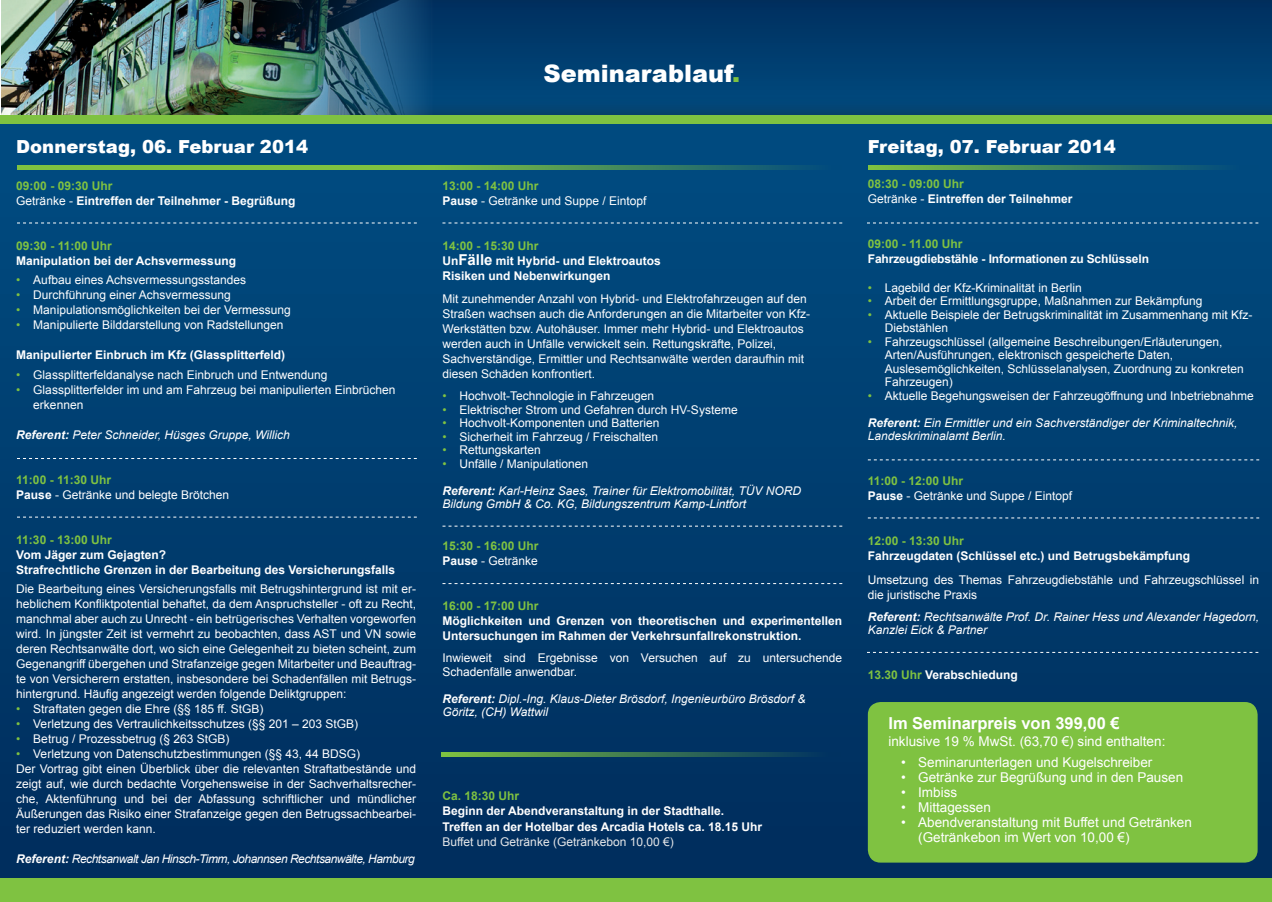
<style>
.page{position:relative;width:1272px;height:902px;background:#fff}
.page>*{position:absolute;margin:0;border:0;box-sizing:border-box;transform-origin:0 0}
.t1{font:900 24px "Arial";color:#fff}
.t2{font:900 18px "Arial";color:#fff}
.t3{font:700 16.5px "Arial";color:#fff}
.t4{font:13.5px/15px "Arial";color:#fff}
.t5{font:12px/15px "Arial";color:#fff}
.t6{font:700 12px/15px "Arial";color:#fff}
.t7{font:italic 12px/13.5px "Arial";color:#fff}
.t8{font:700 12px/15px "Arial";color:#7fc241}
.t9{font:italic 12px "Arial";letter-spacing:-.04em;color:#fff}
.t10{font:12px "Arial";color:#e6e7e9}
.s1{color:#7fc241}
.s2{font-weight:400}
.s3{font-weight:700}
.s4{font-weight:700;color:#7fc241}
.s5{font-size:15px}
.s6{color:#fff}
.s7{font-weight:400;color:#fff}
</style>
<div class="page">
<img style="left:1px;top:0;width:68px;height:115px">
<div style="left:69px;top:0;width:1202px;height:120px;background:#231f20;opacity:.75"></div>
<div style="left:0;top:122px;width:1271px;height:779px;background:linear-gradient(to bottom,#004c81,#012d5b)"></div>
<div style="left:867px;top:702px;width:390px;height:160px;background:#7fc241;border-radius:13px"></div>
<div style="left:0;top:878px;width:1271px;height:23px;background:#7fc241"></div>
<div style="left:0;top:115px;width:1271px;height:8px;background:#7fc241"></div>
<svg style="left:17px;top:165px;width:824px;height:4px;background:#5ea350"></svg>
<svg style="left:867px;top:165px;width:391px;height:4px;background:#3d8360"></svg>
<svg style="left:441px;top:752px;width:399px;height:4px;background:#3e7851"></svg>
<svg style="left:17px;top:222px;width:400px;height:1px"></svg>
<svg style="left:17px;top:458px;width:400px;height:1px"></svg>
<svg style="left:867px;top:222px;width:391px;height:1px"></svg>
<svg style="left:867px;top:517px;width:392px;height:1px"></svg>
<svg style="left:17px;top:516px;width:400px;height:1px"></svg>
<svg style="left:442px;top:222px;width:400px;height:1px"></svg>
<svg style="left:867px;top:652px;width:391px;height:1px"></svg>
<svg style="left:867px;top:459px;width:392px;height:1px"></svg>
<svg style="left:442px;top:525px;width:400px;height:1px"></svg>
<svg style="left:442px;top:583px;width:400px;height:1px"></svg>
<h2 class="t2" style="left:16px;top:137px;width:293px">Donnerstag, 06. Februar 2014</h2>
<p class="t6" style="left:16px;top:178px;width:281px"><span class="s1">09:00 - 09:30 Uhr<br></span><span class="s2">Getränke -</span> Eintreffen der Teilnehmer - Begrüßung</p>
<p class="t8" style="left:16px;top:238px;width:97px">09:30 - 11:00 Uhr</p>
<p class="t6" style="left:16px;top:253px;width:221px">Manipulation bei der Achsvermessung</p>
<p class="t5" style="left:16px;top:272px;width:231px"><span class="s1">•</span> Aufbau eines Achsvermessungsstandes</p>
<p class="t5" style="left:16px;top:287px;width:216px"><span class="s1">•</span> Durchführung einer Achsvermessung</p>
<p class="t5" style="left:16px;top:302px;width:276px"><span class="s1">•</span> Manipulationsmöglichkeiten bei der Vermessung</p>
<p class="t5" style="left:16px;top:317px;width:269px"><span class="s1">•</span> Manipulierte Bilddarstellung von Radstellungen</p>
<p class="t6" style="left:16px;top:348px;width:270px">Manipulierter Einbruch im Kfz (Glassplitterfeld)</p>
<p class="t5" style="left:16px;top:367px;width:313px"><span class="s1">•</span> Glassplitterfeldanalyse nach Einbruch und Entwendung</p>
<p class="t5" style="left:33px;top:382px;width:364px;text-indent:-17px"><span class="s1">•</span> Glassplitterfelder im und am Fahrzeug bei manipulierten Einbrüchen erkennen</p>
<p class="t7" style="left:16px;top:428px;width:275px"><span class="s3">Referent:</span> Peter Schneider, Hüsges Gruppe, Willich</p>
<p class="t5" style="left:16px;top:472px;width:214px"><span class="s4">11:00 - 11:30 Uhr<br></span><span class="s3">Pause</span> - Getränke und belegte Brötchen</p>
<p class="t8" style="left:16px;top:532px;width:97px">11:30 - 13:00 Uhr</p>
<p class="t6" style="left:16px;top:547px;width:380px">Vom Jäger zum Gejagten?<br>Strafrechtliche Grenzen in der Bearbeitung des Versicherungsfalls</p>
<p class="t5" style="left:16px;top:581px;width:401px;text-align:justify">Die Bearbeitung eines Versicherungsfalls mit Betrugshintergrund ist mit er&shy;heblichem Konfliktpotential behaftet, da dem Anspruchsteller - oft zu Recht, manchmal aber auch zu Unrecht - ein betrügerisches Verhalten vorgeworfen wird. In jüngster Zeit ist vermehrt zu beobachten, dass AST und VN sowie deren Rechtsanwälte dort, wo sich eine Gelegenheit zu bieten scheint, zum Gegenangriff übergehen und Strafanzeige gegen Mitarbeiter und Beauftrag&shy;te von Versicherern erstatten, insbesondere bei Schadenfällen mit Betrugs&shy;hintergrund. Häufig angezeigt werden folgende Deliktgruppen:</p>
<p class="t5" style="left:16px;top:701px;width:248px"><span class="s1">•</span> Straftaten gegen die Ehre (§§ 185 ff. StGB)</p>
<p class="t5" style="left:16px;top:716px;width:343px"><span class="s1">•</span> Verletzung des Vertraulichkeitsschutzes (§§ 201 – 203 StGB)</p>
<p class="t5" style="left:16px;top:731px;width:215px"><span class="s1">•</span> Betrug / Prozessbetrug (§ 263 StGB)</p>
<p class="t5" style="left:16px;top:746px;width:401px"><span class="s1">•</span> Verletzung von Datenschutzbestimmungen (§§ 43, 44 BDSG)<br>Der Vortrag gibt einen Überblick über die relevanten Straftatbestände und zeigt auf, wie durch bedachte Vorgehensweise in der Sachverhaltsrecher&shy;che, Aktenführung und bei der Abfassung schriftlicher und mündlicher Äußerungen das Risiko einer Strafanzeige gegen den Betrugssachbearbei&shy;ter reduziert werden kann.</p>
<p class="t9" style="left:16px;top:851px;width:400px"><span class="s3">Referent:</span> Rechtsanwalt Jan Hinsch-Timm, Johannsen Rechtsanwälte, Hamburg</p>
<h1 class="t1" style="left:543px;top:60px;width:198px">Seminarablauf<span class="s1">.</span></h1>
<p class="t5" style="left:442px;top:178px;width:206px"><span class="s4">13:00 - 14:00 Uhr<br></span><span class="s3">Pause</span> - Getränke und Suppe / Eintopf</p>
<p class="t6" style="left:442px;top:238px;width:220px"><span class="s1">14:00 - 15:30 Uhr<br></span>Un<span class="s5">Fälle</span> mit Hybrid- und Elektroautos<br>Risiken und Nebenwirkungen</p>
<p class="t5" style="left:442px;top:291px;width:369px">Mit zunehmender Anzahl von Hybrid- und Elektrofahrzeugen auf den Straßen wachsen auch die Anforderungen an die Mitarbeiter von Kfz-Werkstätten bzw. Autohäuser. Immer mehr Hybrid- und Elektroautos werden auch in Unfälle verwickelt sein. Rettungskräfte, Polizei, Sachverständige, Ermittler und Rechtsanwälte werden daraufhin mit diesen Schäden konfrontiert.</p>
<p class="t5" style="left:442px;top:388px;width:213px"><span class="s1">•</span> Hochvolt-Technologie in Fahrzeugen</p>
<p class="t5" style="left:442px;top:402px;width:297px"><span class="s1">•</span> Elektrischer Strom und Gefahren durch HV-Systeme</p>
<p class="t5" style="left:442px;top:415px;width:219px"><span class="s1">•</span> Hochvolt-Komponenten und Batterien</p>
<p class="t5" style="left:442px;top:429px;width:217px"><span class="s1">•</span> Sicherheit im Fahrzeug / Freischalten</p>
<p class="t5" style="left:442px;top:442px;width:100px"><span class="s1">•</span> Rettungskarten</p>
<p class="t5" style="left:442px;top:456px;width:147px"><span class="s1">•</span> Unfälle / Manipulationen</p>
<p class="t7" style="left:442px;top:484px;width:360px"><span class="s3">Referent:</span> Karl-Heinz Saes, Trainer für Elektromobilität, TÜV NORD<br>Bildung GmbH &amp; Co. KG, Bildungszentrum Kamp-Lintfort</p>
<p class="t8" style="left:442px;top:539px;width:98px">15:30 - 16:00 Uhr<br><span class="s6">Pause</span> <span class="s7">- Getränke</span></p>
<p class="t8" style="left:442px;top:599px;width:98px">16:00 - 17:00 Uhr</p>
<p class="t6" style="left:442px;top:614px;width:401px">Möglichkeiten und Grenzen von theoretischen und experimentellen<br>Untersuchungen im Rahmen der Verkehrsunfallrekonstruktion.</p>
<p class="t5" style="left:442px;top:651px;width:401px;line-height:13.5px">Inwieweit sind Ergebnisse von Versuchen auf zu untersuchende<br>Schadenfälle anwendbar.</p>
<p class="t7" style="left:442px;top:692px;width:364px"><span class="s3">Referent:</span> Dipl.-Ing. Klaus-Dieter Brösdorf, Ingenieurbüro Brösdorf &amp;<br>Göritz, (CH) Wattwil</p>
<p class="t8" style="left:442px;top:789px;width:78px">Ca. 18:30 Uhr</p>
<p class="t6" style="left:442px;top:804px;width:321px">Beginn der Abendveranstaltung in der Stadthalle.<br>Treffen an der Hotelbar des Arcadia Hotels ca. 18.15 Uhr</p>
<p class="t10" style="left:442px;top:833px;width:233px">Buffet und Getränke (Getränkebon 10,00 €)</p>
<h2 class="t2" style="left:867px;top:137px;width:249px">Freitag, 07. Februar 2014</h2>
<p class="t6" style="left:867px;top:177px;width:206px"><span class="s1">08:30 - 09:00 Uhr<br></span><span class="s2">Getränke -</span> Eintreffen der Teilnehmer</p>
<p class="t8" style="left:867px;top:237px;width:96px">09:00 - 11.00 Uhr</p>
<p class="t6" style="left:867px;top:252px;width:283px">Fahrzeugdiebstähle - Informationen zu Schlüsseln</p>
<p class="t5" style="left:867px;top:280px;width:215px"><span class="s1">•</span> Lagebild der Kfz-Kriminalität in Berlin</p>
<p class="t5" style="left:867px;top:293px;width:336px"><span class="s1">•</span> Arbeit der Ermittlungsgruppe, Maßnahmen zur Bekämpfung</p>
<p class="t5" style="left:884px;top:308px;width:369px;line-height:13.5px;text-indent:-17px"><span class="s1">•</span> Aktuelle Beispiele der Betrugskriminalität im Zusammenhang mit Kfz-<br>Diebstählen</p>
<p class="t5" style="left:884px;top:335px;width:360px;line-height:13.5px;text-indent:-17px"><span class="s1">•</span> Fahrzeugschlüssel (allgemeine Beschreibungen/Erläuterungen, Arten/Ausführungen, elektronisch gespeicherte Daten, Auslesemöglichkeiten, Schlüsselanalysen, Zuordnung zu konkreten Fahrzeugen)</p>
<p class="t5" style="left:867px;top:388px;width:387px"><span class="s1">•</span> Aktuelle Begehungsweisen der Fahrzeugöffnung und Inbetriebnahme</p>
<p class="t7" style="left:867px;top:416px;width:371px"><span class="s3">Referent:</span> Ein Ermittler und ein Sachverständiger der Kriminaltechnik,<br>Landeskriminalamt Berlin.</p>
<p class="t5" style="left:867px;top:473px;width:206px"><span class="s4">11:00 - 12:00 Uhr<br></span><span class="s3">Pause</span> - Getränke und Suppe / Eintopf</p>
<p class="t8" style="left:867px;top:534px;width:98px">12:00 - 13:30 Uhr</p>
<p class="t6" style="left:867px;top:549px;width:324px">Fahrzeugdaten (Schlüssel etc.) und Betrugsbekämpfung</p>
<p class="t5" style="left:867px;top:572px;width:393px">Umsetzung des Themas Fahrzeugdiebstähle und Fahrzeugschlüssel in die juristische Praxis</p>
<p class="t7" style="left:867px;top:610px;width:393px"><span class="s3">Referent:</span> Rechtsanwälte Prof. Dr. Rainer Hess und Alexander Hagedorn,<br>Kanzlei Eick &amp; Partner</p>
<p class="t6" style="left:867px;top:668px;width:152px"><span class="s1">13.30 Uhr</span> Verabschiedung</p>
<h3 class="t3" style="left:888px;top:712px;width:233px">Im Seminarpreis von 399,00 €</h3>
<p class="t4" style="left:888px;top:733px;width:278px">inklusive 19 % MwSt. (63,70 €) sind enthalten:</p>
<p class="t4" style="left:901px;top:754px;width:253px">• Seminarunterlagen und Kugelschreiber</p>
<p class="t4" style="left:901px;top:769px;width:283px">• Getränke zur Begrüßung und in den Pausen</p>
<p class="t4" style="left:901px;top:784px;width:58px">• Imbiss</p>
<p class="t4" style="left:901px;top:799px;width:91px">• Mittagessen</p>
<p class="t4" style="left:918px;top:814px;width:275px;text-indent:-17px">• Abendveranstaltung mit Buffet und Getränken (Getränkebon im Wert von 10,00 €)</p>
</div>
